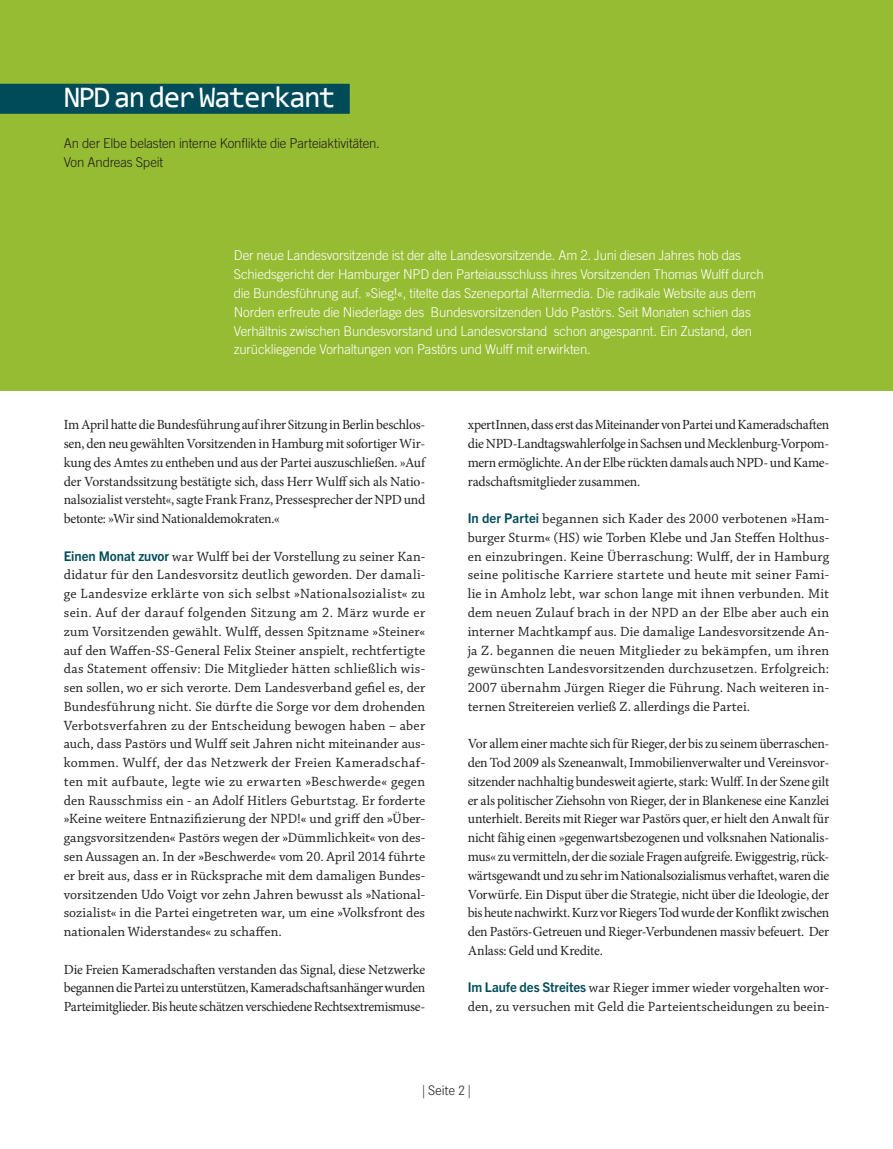
<style>
.page{position:relative;width:893px;height:1149px;background:#fff}
.page>*{position:absolute;margin:0;border:0;box-sizing:border-box;transform-origin:0 0}
.t1{font:30px "Consolas";letter-spacing:-.05em;color:#fff}
.t2{font:14.1px/18.8px "Chaparral Pro";color:#231f20;text-align:justify}
.t3{font:13.95px/18.8px "Minion Pro";letter-spacing:-.02em;color:#231f20;text-align:justify}
.t4{font:300 13.5px/18.8px "Trade Gothic LT Pro";letter-spacing:-.015em;color:#fff}
.t5{font:300 13.5px/18.8px "Trade Gothic LT Pro";letter-spacing:-.015em;color:#231f20}
.t6{font:300 13.5px "Corporate SBQ";letter-spacing:-.02em;color:#231f20}
.s1{font-family:"Trade Gothic Next LT Pro";font-weight:700;font-size:13.35px;color:#004b59}
</style>
<div class="page">
<div style="left:0;top:0;width:893px;height:390px;background:#96bc33"></div>
<div style="left:0;top:84px;width:350px;height:30px;background:#004b59"></div>
<h1 class="t1" style="left:64px;top:79px;width:273px">NPD an der Waterkant</h1>
<p class="t5" style="left:64px;top:133px;width:318px">An der Elbe belasten interne Konflikte die Parteiaktivitäten.<br>Von Andreas Speit</p>
<p class="t4" style="left:234px;top:246px;width:531px">Der neue Landesvorsitzende ist der alte Landesvorsitzende. Am 2. Juni diesen Jahres hob das Schiedsgericht der Hamburger NPD den Parteiausschluss ihres Vorsitzenden Thomas Wulff durch die Bundesführung auf. »Sieg!«, titelte das Szeneportal Altermedia. Die radikale Website aus dem Norden erfreute die Niederlage des Bundesvorsitzenden Udo Pastörs. Seit Monaten schien das Verhältnis zwischen Bundesvorstand und Landesvorstand schon angespannt. Ein Zustand, den zurückliegende Vorhaltungen von Pastörs und Wulff mit erwirkten.</p>
<p class="t3" style="left:64px;top:415px;width:363px">Im April hatte die Bundesführung auf ihrer Sitzung in Berlin beschlos&shy;sen, den neu gewählten Vorsitzenden in Hamburg mit sofortiger Wir&shy;kung des Amtes zu entheben und aus der Partei auszuschließen. »Auf der Vorstandssitzung bestätigte sich, dass Herr Wulff sich als Natio&shy;nalsozialist versteht«, sagte Frank Franz, Pressesprecher der NPD und betonte: »Wir sind Nationaldemokraten.«</p>
<p class="t2" style="left:64px;top:547px;width:363px"><span class="s1">Einen Monat zuvor</span> war Wulff bei der Vorstellung zu seiner Kan&shy;didatur für den Landesvorsitz deutlich geworden. Der damali&shy;ge Landesvize erklärte von sich selbst »Nationalsozialist« zu sein. Auf der darauf folgenden Sitzung am 2. März wurde er zum Vorsitzenden gewählt. Wulff, dessen Spitzname »Steiner« auf den Waffen-SS-General Felix Steiner anspielt, rechtfertigte das Statement offensiv: Die Mitglieder hätten schließlich wis&shy;sen sollen, wo er sich verorte. Dem Landesverband gefiel es, der Bundesführung nicht. Sie dürfte die Sorge vor dem drohenden Verbotsverfahren zu der Entscheidung bewogen haben – aber auch, dass Pastörs und Wulff seit Jahren nicht miteinander aus&shy;kommen. Wulff, der das Netzwerk der Freien Kameradschaf&shy;ten mit aufbaute, legte wie zu erwarten »Beschwerde« gegen den Rausschmiss ein - an Adolf Hitlers Geburtstag. Er forderte »Keine weitere Entnazifizierung der NPD!« und griff den »Über&shy;gangsvorsitzenden« Pastörs wegen der »Dümmlichkeit« von des&shy;sen Aussagen an. In der »Beschwerde« vom 20. April 2014 führte er breit aus, dass er in Rücksprache mit dem damaligen Bundes&shy;vorsitzenden Udo Voigt vor zehn Jahren bewusst als »National&shy;sozialist« in die Partei eingetreten war, um eine »Volksfront des nationalen Widerstandes« zu schaffen.</p>
<p class="t3" style="left:64px;top:959px;width:363px">Die Freien Kameradschaften verstanden das Signal, diese Netzwerke begannen die Partei zu unterstützen, Kameradschaftsanhänger wurden Parteimitglieder. Bis heute schätzen verschiedene Rechtsextremismuse-</p>
<p class="t3" style="left:468px;top:415px;width:363px">xpertInnen, dass erst das Miteinander von Partei und Kameradschaften die NPD-Landtagswahlerfolge in Sachsen und Mecklenburg-Vorpom&shy;mern ermöglichte. An der Elbe rückten damals auch NPD- und Kame&shy;radschaftsmitglieder zusammen.</p>
<p class="t2" style="left:468px;top:509px;width:363px"><span class="s1">In der Partei</span> begannen sich Kader des 2000 verbotenen »Ham&shy;burger Sturm« (HS) wie Torben Klebe und Jan Steffen Holthus&shy;en einzubringen. Keine Überraschung: Wulff, der in Hamburg seine politische Karriere startete und heute mit seiner Fami&shy;lie in Amholz lebt, war schon lange mit ihnen verbunden. Mit dem neuen Zulauf brach in der NPD an der Elbe aber auch ein interner Machtkampf aus. Die damalige Landesvorsitzende An&shy;ja Z. begannen die neuen Mitglieder zu bekämpfen, um ihren gewünschten Landesvorsitzenden durchzusetzen. Erfolgreich:<br>2007 übernahm Jürgen Rieger die Führung. Nach weiteren in&shy;ternen Streitereien verließ Z. allerdings die Partei.</p>
<p class="t3" style="left:468px;top:734px;width:363px">Vor allem einer machte sich für Rieger, der bis zu seinem überraschen&shy;den Tod 2009 als Szeneanwalt, Immobilienverwalter und Vereinsvor&shy;sitzender nachhaltig bundesweit agierte, stark: Wulff. In der Szene gilt er als politischer Ziehsohn von Rieger, der in Blankenese eine Kanzlei unterhielt. Bereits mit Rieger war Pastörs quer, er hielt den Anwalt für nicht fähig einen »gegenwartsbezogenen und volksnahen Nationalis&shy;mus« zu vermitteln, der die soziale Fragen aufgreife. Ewiggestrig, rück&shy;wärtsgewandt und zu sehr im Nationalsozialismus verhaftet, waren die Vorwürfe. Ein Disput über die Strategie, nicht über die Ideologie, der bis heute nachwirkt. Kurz vor Riegers Tod wurde der Konflikt zwischen den Pastörs-Getreuen und Rieger-Verbundenen massiv befeuert. Der Anlass: Geld und Kredite.</p>
<p class="t2" style="left:468px;top:978px;width:363px"><span class="s1">Im Laufe des Streites</span> war Rieger immer wieder vorgehalten wor&shy;den, zu versuchen mit Geld die Parteientscheidungen zu beein-</p>
<p class="t6" style="left:422px;top:1082px;width:50px">| Seite 2 |</p>
</div>
